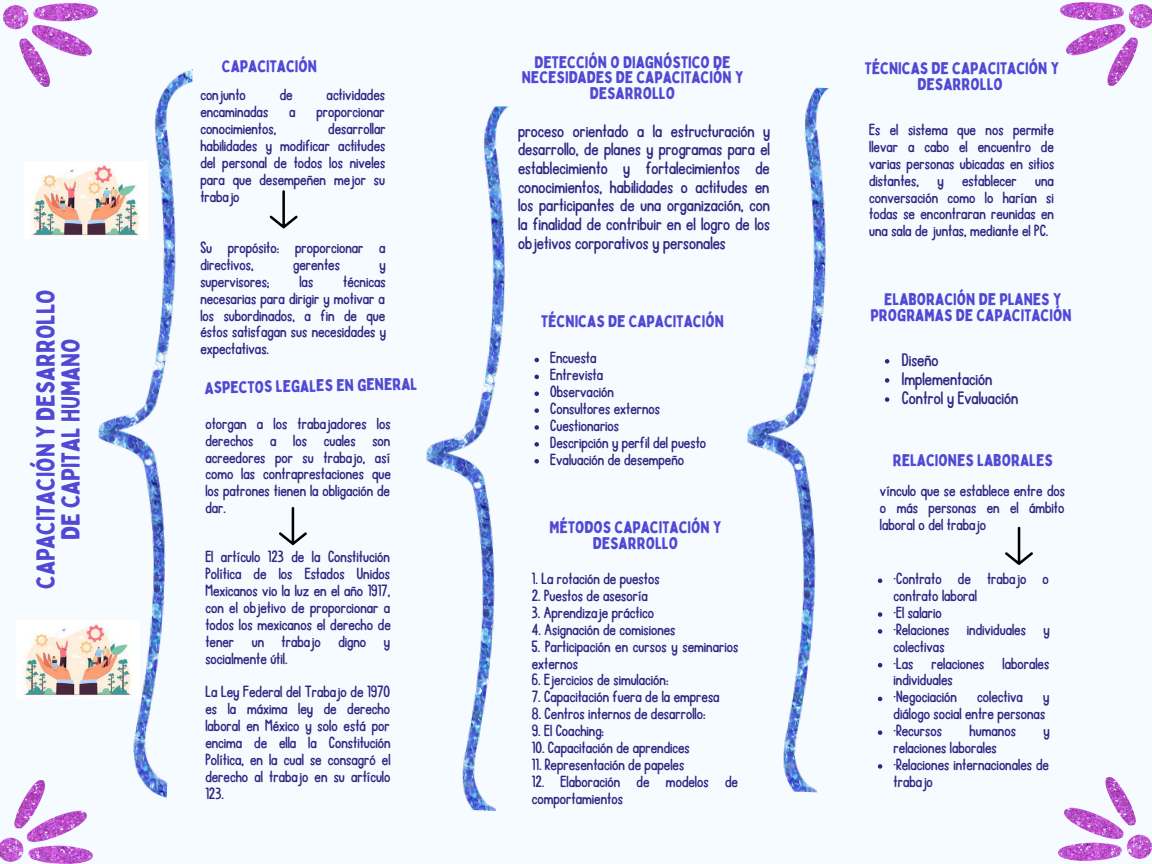
<style>
.page{position:relative;width:1152px;height:864px;background:#f5fbff}
.page>*{position:absolute;margin:0;border:0;box-sizing:border-box;transform-origin:0 0}
.t1{font:25.5px/24.8px "Bobby Jones";color:#5148d4;text-align:center}
.t2{font:19.2px "Ballpoint";color:#302783}
.t3{font:19.05px/18.8px "Ballpoint";color:#302783;text-align:justify}
.t4{font:17.25px/16.8px "Ballpoint";color:#302783;text-align:justify}
.t5{font:16.5px/15.8px "Bobby Jones";color:#5148d4;text-align:center}
</style>
<div class="page">
<img style="left:426px;top:106px;width:83px;height:705px">
<img style="left:1059px;top:778px;width:93px;height:83px">
<img style="left:0;top:780px;width:92px;height:84px">
<img style="left:4px;top:3px;width:93px;height:83px">
<img style="left:1061px;top:2px;width:91px;height:84px">
<svg style="left:270px;top:190px;width:28px;height:38px"></svg>
<svg style="left:279px;top:507px;width:28px;height:38px"></svg>
<img style="left:86px;top:65px;width:107px;height:735px">
<svg style="left:1005px;top:527px;width:28px;height:38px"></svg>
<img style="left:747px;top:87px;width:83px;height:705px">
<img style="left:24px;top:621px;width:115px;height:77px">
<svg style="left:534px;top:358px;width:5px;height:4px"></svg>
<svg style="left:534px;top:375px;width:5px;height:4px"></svg>
<svg style="left:534px;top:392px;width:5px;height:4px"></svg>
<svg style="left:534px;top:408px;width:5px;height:5px"></svg>
<svg style="left:534px;top:425px;width:5px;height:5px"></svg>
<svg style="left:534px;top:442px;width:5px;height:5px"></svg>
<svg style="left:534px;top:459px;width:5px;height:5px"></svg>
<svg style="left:885px;top:359px;width:4px;height:5px"></svg>
<svg style="left:885px;top:378px;width:4px;height:5px"></svg>
<svg style="left:885px;top:397px;width:4px;height:5px"></svg>
<svg style="left:878px;top:579px;width:4px;height:4px"></svg>
<svg style="left:878px;top:612px;width:4px;height:5px"></svg>
<svg style="left:878px;top:629px;width:4px;height:5px"></svg>
<svg style="left:878px;top:663px;width:4px;height:4px"></svg>
<svg style="left:878px;top:697px;width:4px;height:4px"></svg>
<svg style="left:878px;top:730px;width:4px;height:5px"></svg>
<svg style="left:878px;top:764px;width:4px;height:5px"></svg>
<img style="left:32px;top:161px;width:115px;height:78px">
<p class="t1" style="left:33px;top:589px;width:301px;rotate:-90deg">CAPACITACIÓN Y DESARROLLO<br>DE CAPITAL HUMANO</p>
<p class="t5" style="left:222px;top:58px;width:97px">CAPACITACIÓN</p>
<p class="t4" style="left:200px;top:87px;width:186px;text-indent:126px">actividades encaminadas a proporcionar conocimientos,</p>
<p class="t4" style="left:200px;top:87px;width:47px">conjunto</p>
<p class="t4" style="left:280px;top:87px;width:14px">de</p>
<p class="t4" style="left:200px;top:121px;width:187px;text-indent:128px">desarrollar habilidades y modificar actitudes del personal de todos los niveles para que desempeñen mejor su trabajo</p>
<p class="t4" style="left:200px;top:239px;width:187px">Su propósito: proporcionar a directivos,</p>
<p class="t4" style="left:293px;top:256px;width:48px">gerentes</p>
<p class="t4" style="left:379px;top:256px;width:8px">y</p>
<p class="t4" style="left:200px;top:273px;width:187px;text-indent:143px">técnicas necesarias para dirigir y motivar a los subordinados, a fin de que éstos satisfagan sus necesidades y expectativas.</p>
<p class="t4" style="left:200px;top:273px;width:71px">supervisores;</p>
<p class="t4" style="left:299px;top:273px;width:15px">las</p>
<p class="t5" style="left:204px;top:379px;width:214px;rotate:-1deg">ASPECTOS LEGALES EN GENERAL</p>
<p class="t4" style="left:205px;top:415px;width:187px">otorgan a los trabajadores los derechos a los cuales son acreedores por su trabajo, así como las contraprestaciones que los patrones tienen la obligación de dar.</p>
<p class="t4" style="left:205px;top:549px;width:187px">El artículo 123 de la Constitución Política de los Estados Unidos Mexicanos vio la luz en el año 1917, con el objetivo de proporcionar a todos los mexicanos el derecho de tener un trabajo digno y socialmente útil.</p>
<p class="t4" style="left:205px;top:684px;width:187px">La Ley Federal del Trabajo de 1970 es la máxima ley de derecho laboral en México y solo está por encima de ella la Constitución Política, en la cual se consagró el derecho al trabajo en su artículo 123.</p>
<p class="t5" style="left:522px;top:54px;width:223px">DETECCIÓN O DIAGNÓSTICO DE<br>NECESIDADES DE CAPACITACIÓN Y<br>DESARROLLO</p>
<p class="t3" style="left:518px;top:122px;width:254px">proceso orientado a la estructuración y desarrollo, de planes y programas para el establecimiento y fortalecimientos de conocimientos, habilidades o actitudes en los participantes de una organización, con la finalidad de contribuir en el logro de los objetivos corporativos y personales</p>
<p class="t5" style="left:541px;top:313px;width:184px">TÉCNICAS DE CAPACITACIÓN</p>
<p class="t4" style="left:550px;top:350px;width:48px">Encuesta</p>
<p class="t4" style="left:550px;top:367px;width:55px">Entrevista</p>
<p class="t4" style="left:550px;top:384px;width:65px">Observación</p>
<p class="t4" style="left:550px;top:400px;width:111px">Consultores externos</p>
<p class="t4" style="left:550px;top:417px;width:70px">Cuestionarios</p>
<p class="t4" style="left:550px;top:434px;width:158px">Descripción y perfil del puesto</p>
<p class="t4" style="left:550px;top:451px;width:135px">Evaluación de desempeño</p>
<p class="t5" style="left:550px;top:519px;width:173px">MÉTODOS CAPACITACIÓN Y<br>DESARROLLO</p>
<p class="t4" style="left:532px;top:571px;width:129px">1. La rotación de puestos</p>
<p class="t4" style="left:532px;top:588px;width:118px">2. Puestos de asesoría</p>
<p class="t4" style="left:532px;top:604px;width:124px">3. Aprendizaje práctico</p>
<p class="t4" style="left:532px;top:621px;width:145px">4. Asignación de comisiones</p>
<p class="t4" style="left:532px;top:638px;width:208px">5. Participación en cursos y seminarios externos</p>
<p class="t4" style="left:532px;top:672px;width:138px">6. Ejercicios de simulación:</p>
<p class="t4" style="left:532px;top:689px;width:189px">7. Capacitación fuera de la empresa</p>
<p class="t4" style="left:532px;top:706px;width:175px">8. Centros internos de desarrollo:</p>
<p class="t4" style="left:532px;top:723px;width:74px">9. El Coaching:</p>
<p class="t4" style="left:532px;top:739px;width:160px">10. Capacitación de aprendices</p>
<p class="t4" style="left:532px;top:756px;width:154px">11. Representación de papeles</p>
<p class="t4" style="left:532px;top:773px;width:208px">12. Elaboración de modelos de comportamientos</p>
<p class="t5" style="left:865px;top:60px;width:196px">TÉCNICAS DE CAPACITACIÓN Y<br>DESARROLLO</p>
<p class="t4" style="left:869px;top:121px;width:187px">Es el sistema que nos permite llevar a cabo el encuentro de varias personas ubicadas en sitios distantes, y establecer una conversación como lo harían si todas se encontraran reunidas en una sala de juntas, mediante el PC.</p>
<p class="t5" style="left:871px;top:291px;width:203px">ELABORACIÓN DE PLANES Y<br>PROGRAMAS DE CAPACITACIÓN</p>
<p class="t2" style="left:902px;top:350px;width:38px">Diseño</p>
<p class="t2" style="left:902px;top:370px;width:92px">Implementación</p>
<p class="t2" style="left:902px;top:389px;width:118px">Control y Evaluación</p>
<p class="t5" style="left:893px;top:452px;width:162px">RELACIONES LABORALES</p>
<p class="t4" style="left:880px;top:483px;width:187px">vínculo que se establece entre dos o más personas en el ámbito laboral o del trabajo</p>
<p class="t4" style="left:894px;top:571px;width:157px">·Contrato de trabajo o contrato laboral</p>
<p class="t4" style="left:894px;top:604px;width:50px">·El salario</p>
<p class="t4" style="left:894px;top:621px;width:158px">·Relaciones individuales y colectivas</p>
<p class="t4" style="left:894px;top:655px;width:157px">·Las relaciones laborales individuales</p>
<p class="t4" style="left:894px;top:689px;width:157px">·Negociación colectiva y diálogo social entre personas</p>
<p class="t4" style="left:894px;top:722px;width:50px">·Recursos</p>
<p class="t4" style="left:970px;top:722px;width:48px">humanos</p>
<p class="t4" style="left:1044px;top:722px;width:8px">y</p>
<p class="t4" style="left:894px;top:739px;width:105px">relaciones laborales</p>
<p class="t4" style="left:894px;top:756px;width:157px">·Relaciones internacionales de trabajo</p>
</div>
